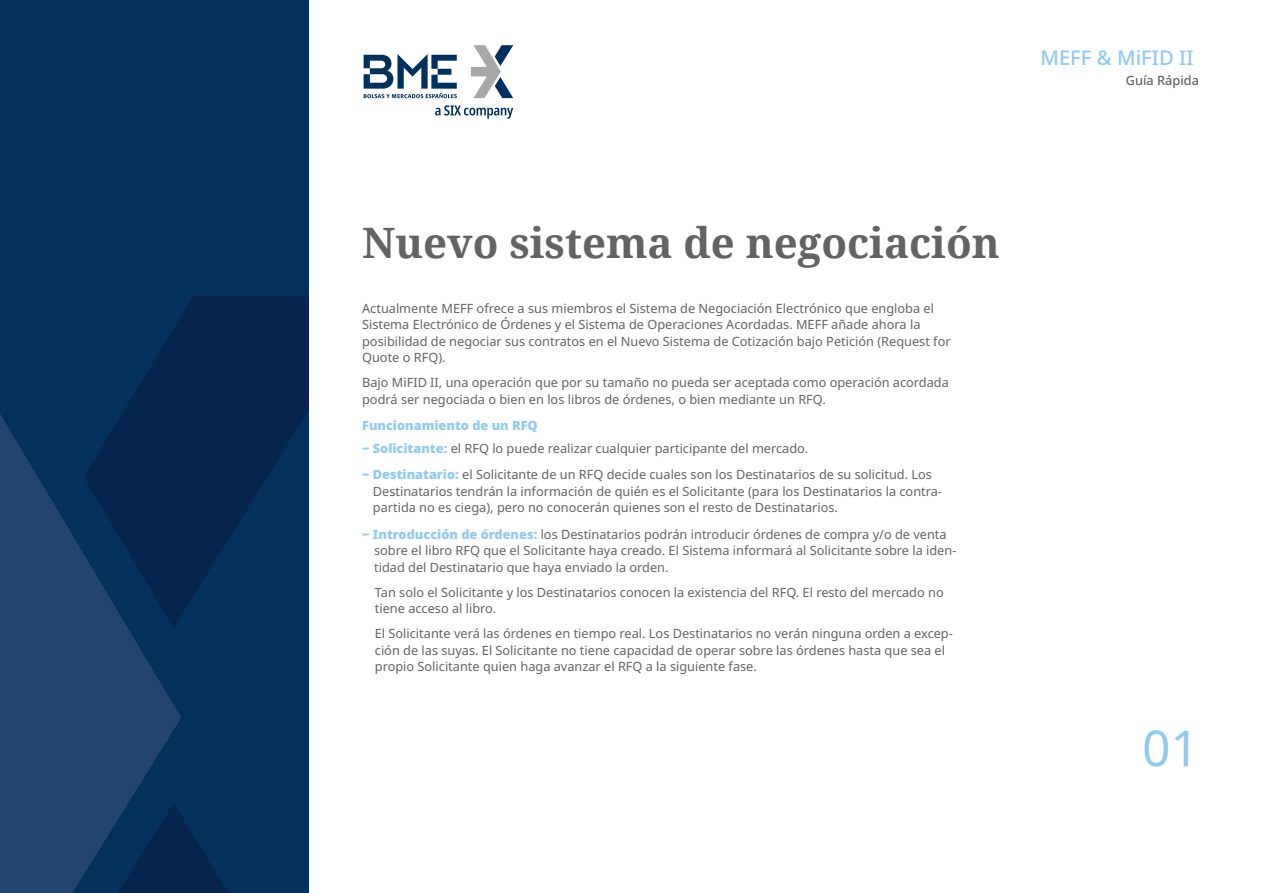
<style>
.page{position:relative;width:1263px;height:893px;background:#fff}
.page>*{position:absolute;margin:0;border:0;box-sizing:border-box;transform-origin:0 0}
.t1{font:700 42px "Noto Serif";color:#646363}
.t2{font:500 20.25px "Noto Sans";color:#91caef}
.t3{font:12.75px/16.5px "Noto Sans";color:#646363}
.t4{font:500 12.75px "Noto Sans";color:#646363}
.s1{font-weight:900;color:#91caef}
</style>
<div class="page">
<svg style="left:435px;top:105px;width:78px;height:14px"></svg>
<svg style="left:471px;top:45px;width:42px;height:53px"></svg>
<svg style="left:364px;top:54px;width:93px;height:44px"></svg>
<img style="left:0;top:0;width:308px;height:893px">
<h2 class="t2" style="left:1040px;top:46px;width:155px">MEFF &amp; MiFID II</h2>
<p class="t4" style="left:1126px;top:73px;width:75px">Guía Rápida</p>
<h1 class="t1" style="left:362px;top:213px;width:639px">Nuevo sistema de negociación</h1>
<p class="t3" style="left:362px;top:300px;width:590px">Actualmente MEFF ofrece a sus miembros el Sistema de Negociación Electrónico que engloba el Sistema Electrónico de Órdenes y el Sistema de Operaciones Acordadas. MEFF añade ahora la posibilidad de negociar sus contratos en el Nuevo Sistema de Cotización bajo Petición (Request for Quote o RFQ).</p>
<p class="t3" style="left:362px;top:375px;width:588px">Bajo MiFID II, una operación que por su tamaño no pueda ser aceptada como operación acordada podrá ser negociada o bien en los libros de órdenes, o bien mediante un RFQ.</p>
<p class="t3" style="left:362px;top:415px;width:448px;line-height:22.2px"><span class="s1">Funcionamiento de un RFQ<br>‒ Solicitante:</span> el RFQ lo puede realizar cualquier participante del mercado.</p>
<p class="t3" style="left:373px;top:466px;width:571px;text-indent:-11px"><span class="s1">‒ Destinatario:</span> el Solicitante de un RFQ decide cuales son los Destinatarios de su solicitud. Los<br>Destinatarios tendrán la información de quién es el Solicitante (para los Destinatarios la contra&shy;partida no es ciega), pero no conocerán quienes son el resto de Destinatarios.</p>
<p class="t3" style="left:374px;top:526px;width:584px;text-indent:-12px"><span class="s1">‒ Introducción de órdenes:</span> los Destinatarios podrán introducir órdenes de compra y/o de venta sobre el libro RFQ que el Solicitante haya creado. El Sistema informará al Solicitante sobre la iden&shy;tidad del Destinatario que haya enviado la orden.</p>
<p class="t3" style="left:375px;top:584px;width:570px">Tan solo el Solicitante y los Destinatarios conocen la existencia del RFQ. El resto del mercado no tiene acceso al libro.</p>
<p class="t3" style="left:375px;top:625px;width:579px">El Solicitante verá las órdenes en tiempo real. Los Destinatarios no verán ninguna orden a excep&shy;ción de las suyas. El Solicitante no tiene capacidad de operar sobre las órdenes hasta que sea el propio Solicitante quien haga avanzar el RFQ a la siguiente fase.</p>
</div>
